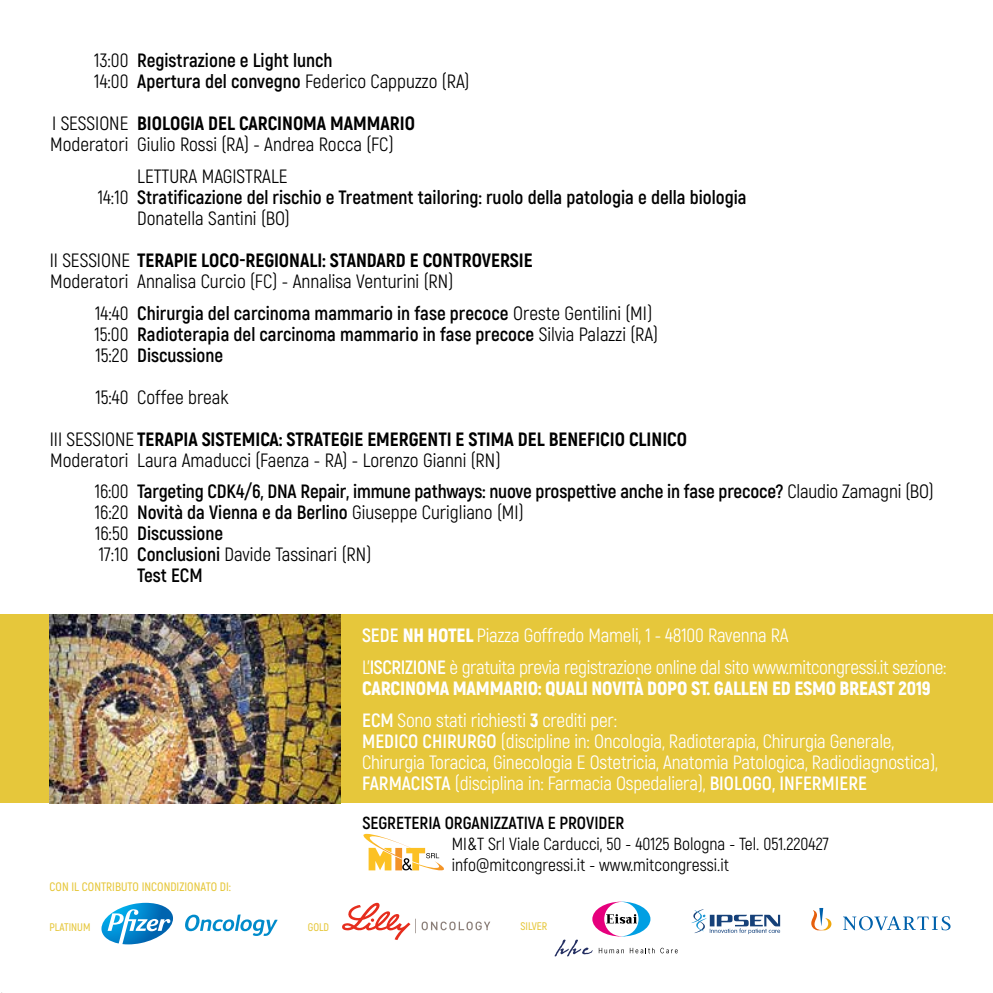
<style>
.page{position:relative;width:993px;height:993px;background:#fff}
.page>*{position:absolute;margin:0;border:0;box-sizing:border-box;transform-origin:0 0}
.t1{font:700 19.25px/21px "Akrobat";color:#000}
.t2{font:19.25px/21px "Akrobat";letter-spacing:-.01em;color:#fff}
.t3{font:19.25px/21px "Akrobat";color:#000}
.t4{font:900 19.25px/31.5px "Akrobat";letter-spacing:-.01em;color:#fff}
.t5{font:800 19.25px/42px "Akrobat";color:#000}
.t6{font:17.5px/21px "Akrobat";color:#000}
.t7{font:700 17.5px "Akrobat";color:#000}
.t8{font:600 12.25px "Akrobat";color:#e6c73b}
.t9{font:600 11.03px "Akrobat";color:#e6c73b}
.s1{font-weight:400}
.s2{font-weight:800}
.s3{font-weight:700}
.s4{font-weight:900}
</style>
<div class="page">
<div style="left:0;top:614px;width:992px;height:188px;background:#e6c73b"></div>
<img style="left:50px;top:614px;width:290px;height:188px">
<svg style="left:363px;top:833px;width:80px;height:38px"></svg>
<svg style="left:101px;top:902px;width:72px;height:42px"></svg>
<svg style="left:185px;top:914px;width:92px;height:21px"></svg>
<svg style="left:342px;top:902px;width:148px;height:37px"></svg>
<svg style="left:811px;top:908px;width:139px;height:22px"></svg>
<svg style="left:660px;top:947px;width:17px;height:6px"></svg>
<svg style="left:554px;top:901px;width:100px;height:55px"></svg>
<svg style="left:691px;top:909px;width:88px;height:24px"></svg>
<p class="t1" style="left:94px;top:50px;width:376px"><span class="s1">13:00</span> Registrazione e Light lunch<br><span class="s1">14:00</span> Apertura del convegno <span class="s1">Federico Cappuzzo (RA)</span></p>
<p class="t3" style="left:50px;top:113px;width:366px">I SESSIONE <span class="s2">BIOLOGIA DEL CARCINOMA MAMMARIO<br></span>Moderatori Giulio Rossi (RA) - Andrea Rocca (FC)</p>
<p class="t3" style="left:137px;top:166px;width:152px">LETTURA MAGISTRALE</p>
<p class="t1" style="left:98px;top:187px;width:650px"><span class="s1">14:10</span> Stratificazione del rischio e Treatment tailoring: ruolo della patologia e della biologia</p>
<p class="t3" style="left:137px;top:208px;width:154px">Donatella Santini (BO)</p>
<p class="t3" style="left:50px;top:250px;width:484px">II SESSIONE <span class="s2">TERAPIE LOCO-REGIONALI: STANDARD E CONTROVERSIE<br></span>Moderatori Annalisa Curcio (FC) - Annalisa Venturini (RN)</p>
<p class="t1" style="left:94px;top:302px;width:565px"><span class="s1">14:40</span> Chirurgia del carcinoma mammario in fase precoce <span class="s1">Oreste Gentilini (MI)<br>15:00</span> Radioterapia del carcinoma mammario in fase precoce <span class="s1">Silvia Palazzi (RA)<br>15:20</span> Discussione</p>
<p class="t5" style="left:50px;top:375px;width:638px;text-indent:46px"><span class="s1">15:40 Coffee break<br>III SESSIONE</span> TERAPIA SISTEMICA: STRATEGIE EMERGENTI E STIMA DEL BENEFICIO CLINICO</p>
<p class="t1" style="left:95px;top:444px;width:840px;line-height:31.5px;text-indent:-45px"><span class="s1">Moderatori Laura Amaducci (Faenza - RA) - Lorenzo Gianni (RN)<br>16:00</span> Targeting CDK4/6, DNA Repair, immune pathways: nuove prospettive anche in fase precoce? <span class="s1">Claudio Zamagni (BO)</span></p>
<p class="t3" style="left:95px;top:502px;width:430px">16:20 <span class="s3">Novità da Vienna e da Berlino</span> Giuseppe Curigliano (MI)</p>
<p class="t1" style="left:95px;top:523px;width:130px"><span class="s1">16:50</span> Discussione</p>
<p class="t3" style="left:99px;top:544px;width:274px">17:10 <span class="s3">Conclusioni</span> Davide Tassinari (RN)</p>
<p class="t1" style="left:137px;top:565px;width:67px">Test ECM</p>
<p class="t2" style="left:362px;top:619px;width:585px;line-height:31.5px"><span class="s3">SEDE</span> <span class="s4">NH HOTEL</span> Piazza Goffredo Mameli, 1 - 48100 Ravenna RA<br>L’<span class="s3">ISCRIZIONE</span> è gratuita previa registrazione online dal sito www.mitcongressi.it sezione:</p>
<p class="t4" style="left:362px;top:672px;width:570px">CARCINOMA MAMMARIO: QUALI NOVITÀ DOPO ST. GALLEN ED ESMO BREAST 2019<br><span class="s3">ECM</span> <span class="s1">Sono stati richiesti</span> 3 <span class="s1">crediti per:</span></p>
<p class="t2" style="left:362px;top:730px;width:577px"><span class="s3">MEDICO CHIRURGO</span> (discipline in: Oncologia, Radioterapia, Chirurgia Generale,<br>Chirurgia Toracica, Ginecologia E Ostetricia, Anatomia Patologica, Radiodiagnostica),<br><span class="s3">FARMACISTA</span> (disciplina in: Farmacia Ospedaliera), <span class="s3">BIOLOGO, INFERMIERE</span></p>
<p class="t7" style="left:362px;top:811px;width:263px">SEGRETERIA ORGANIZZATIVA E PROVIDER</p>
<p class="t6" style="left:451px;top:833px;width:378px">MI&amp;T Srl Viale Carducci, 50 - 40125 Bologna - Tel. 051.220427 info@mitcongressi.it - www.mitcongressi.it</p>
<p class="t8" style="left:50px;top:879px;width:183px">CON IL CONTRIBUTO INCONDIZIONATO DI:</p>
<p class="t9" style="left:50px;top:919px;width:42px">PLATINUM</p>
<p class="t9" style="left:308px;top:919px;width:23px">GOLD</p>
<p class="t9" style="left:520px;top:918px;width:28px">SILVER</p>
</div>
